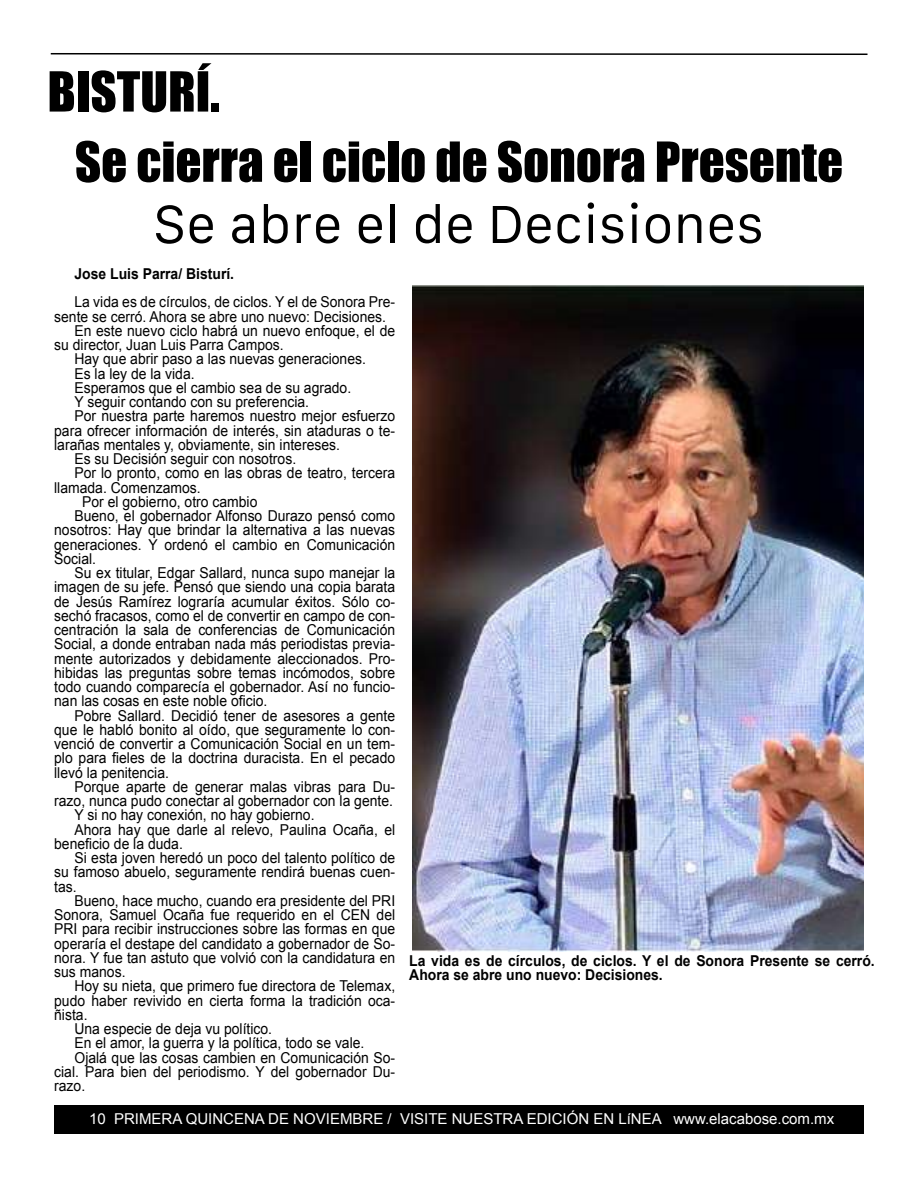
<style>
.page{position:relative;width:918px;height:1188px;background:#fff}
.page>*{position:absolute;margin:0;border:0;box-sizing:border-box;transform-origin:0 0}
.t1{font:51px "Impact";color:#000}
.t2{font:51px "Galvji";color:#000}
.t3{font:15px "Arial";color:#000;scale:.93 1}
.t4{font:700 15px/14.2px "Arial";color:#000;scale:.93 1}
.t5{font:15px "Arial";color:#fff}
</style>
<div class="page">
<div style="left:54px;top:1106px;width:810px;height:28px;background:#000"></div>
<svg style="left:50px;top:53px;width:818px;height:2px;background:#3f3f3f"></svg>
<img style="left:413px;top:285px;width:451px;height:667px">
<h1 class="t1" style="left:48px;top:52px;width:174px">BISTURÍ.</h1>
<h1 class="t1" style="left:75px;top:122px;width:770px">Se cierra el ciclo de Sonora Presente</h1>
<h1 class="t2" style="left:154px;top:196px;width:612px">Se abre el de Decisiones</h1>
<p class="t4" style="left:74px;top:267px;width:173px">Jose Luis Parra/ Bisturí.</p>
<p class="t3" style="left:74px;top:292px;width:346px">La vida es de círculos, de ciclos. Y el de Sonora Pre-</p>
<p class="t3" style="left:54px;top:306px;width:358px">sente se cerró. Ahora se abre uno nuevo: Decisiones.</p>
<p class="t3" style="left:74px;top:321px;width:346px">En este nuevo ciclo habrá un nuevo enfoque, el de</p>
<p class="t3" style="left:54px;top:335px;width:248px">su director, Juan Luis Parra Campos.</p>
<p class="t3" style="left:74px;top:349px;width:315px">Hay que abrir paso a las nuevas generaciones.</p>
<p class="t3" style="left:74px;top:363px;width:131px">Es la ley de la vida.</p>
<p class="t3" style="left:74px;top:378px;width:299px">Esperamos que el cambio sea de su agrado.</p>
<p class="t3" style="left:74px;top:392px;width:254px">Y seguir contando con su preferencia.</p>
<p class="t3" style="left:74px;top:406px;width:346px">Por nuestra parte haremos nuestro mejor esfuerzo</p>
<p class="t3" style="left:54px;top:420px;width:368px">para ofrecer información de interés, sin ataduras o te-</p>
<p class="t3" style="left:54px;top:435px;width:309px">larañas mentales y, obviamente, sin intereses.</p>
<p class="t3" style="left:74px;top:449px;width:240px">Es su Decisión seguir con nosotros.</p>
<p class="t3" style="left:74px;top:463px;width:346px">Por lo pronto, como en las obras de teatro, tercera</p>
<p class="t3" style="left:54px;top:477px;width:159px">llamada. Comenzamos.</p>
<p class="t3" style="left:82px;top:492px;width:190px">Por el gobierno, otro cambio</p>
<p class="t3" style="left:74px;top:506px;width:346px">Bueno, el gobernador Alfonso Durazo pensó como</p>
<p class="t3" style="left:54px;top:520px;width:368px">nosotros: Hay que brindar la alternativa a las nuevas</p>
<p class="t3" style="left:54px;top:534px;width:368px">generaciones. Y ordenó el cambio en Comunicación</p>
<p class="t3" style="left:54px;top:549px;width:47px">Social.</p>
<p class="t3" style="left:74px;top:563px;width:346px">Su ex titular, Edgar Sallard, nunca supo manejar la</p>
<p class="t3" style="left:54px;top:577px;width:368px">imagen de su jefe. Pensó que siendo una copia barata</p>
<p class="t3" style="left:54px;top:591px;width:368px">de Jesús Ramírez lograría acumular éxitos. Sólo co-</p>
<p class="t3" style="left:54px;top:606px;width:368px">sechó fracasos, como el de convertir en campo de con-</p>
<p class="t3" style="left:54px;top:620px;width:368px">centración la sala de conferencias de Comunicación</p>
<p class="t3" style="left:54px;top:634px;width:368px">Social, a donde entraban nada más periodistas previa-</p>
<p class="t3" style="left:54px;top:648px;width:368px">mente autorizados y debidamente aleccionados. Pro-</p>
<p class="t3" style="left:54px;top:663px;width:368px">hibidas las preguntas sobre temas incómodos, sobre</p>
<p class="t3" style="left:54px;top:677px;width:368px">todo cuando comparecía el gobernador. Así no funcio-</p>
<p class="t3" style="left:54px;top:691px;width:231px">nan las cosas en este noble oficio.</p>
<p class="t3" style="left:74px;top:705px;width:346px">Pobre Sallard. Decidió tener de asesores a gente</p>
<p class="t3" style="left:54px;top:720px;width:368px">que le habló bonito al oído, que seguramente lo con-</p>
<p class="t3" style="left:54px;top:734px;width:368px">venció de convertir a Comunicación Social en un tem-</p>
<p class="t3" style="left:54px;top:748px;width:368px">plo para fieles de la doctrina duracista. En el pecado</p>
<p class="t3" style="left:54px;top:762px;width:125px">llevó la penitencia.</p>
<p class="t3" style="left:74px;top:777px;width:346px">Porque aparte de generar malas vibras para Du-</p>
<p class="t3" style="left:54px;top:791px;width:366px">razo, nunca pudo conectar al gobernador con la gente.</p>
<p class="t3" style="left:74px;top:805px;width:260px">Y si no hay conexión, no hay gobierno.</p>
<p class="t3" style="left:74px;top:819px;width:346px">Ahora hay que darle al relevo, Paulina Ocaña, el</p>
<p class="t3" style="left:54px;top:834px;width:140px">beneficio de la duda.</p>
<p class="t3" style="left:74px;top:848px;width:346px">Si esta joven heredó un poco del talento político de</p>
<p class="t3" style="left:54px;top:862px;width:368px">su famoso abuelo, seguramente rendirá buenas cuen-</p>
<p class="t3" style="left:54px;top:876px;width:26px">tas.</p>
<p class="t3" style="left:74px;top:891px;width:346px">Bueno, hace mucho, cuando era presidente del PRI</p>
<p class="t3" style="left:54px;top:905px;width:368px">Sonora, Samuel Ocaña fue requerido en el CEN del</p>
<p class="t3" style="left:54px;top:919px;width:368px">PRI para recibir instrucciones sobre las formas en que</p>
<p class="t3" style="left:54px;top:933px;width:368px">operaría el destape del candidato a gobernador de So-</p>
<p class="t3" style="left:54px;top:948px;width:368px">nora. Y fue tan astuto que volvió con la candidatura en</p>
<p class="t3" style="left:54px;top:962px;width:78px">sus manos.</p>
<p class="t3" style="left:74px;top:976px;width:346px">Hoy su nieta, que primero fue directora de Telemax,</p>
<p class="t3" style="left:54px;top:990px;width:368px">pudo haber revivido en cierta forma la tradición oca-</p>
<p class="t3" style="left:54px;top:1005px;width:37px">ñista.</p>
<p class="t3" style="left:74px;top:1019px;width:214px">Una especie de deja vu político.</p>
<p class="t3" style="left:74px;top:1033px;width:313px">En el amor, la guerra y la política, todo se vale.</p>
<p class="t3" style="left:74px;top:1047px;width:346px">Ojalá que las cosas cambien en Comunicación So-</p>
<p class="t3" style="left:54px;top:1062px;width:368px">cial. Para bien del periodismo. Y del gobernador Du-</p>
<p class="t3" style="left:54px;top:1076px;width:35px">razo.</p>
<p class="t4" style="left:409px;top:954px;width:502px">La vida es de círculos, de ciclos. Y el de Sonora Presente se cerró.<br>Ahora se abre uno nuevo: Decisiones.</p>
<p class="t5" style="left:89px;top:1109px;width:747px">10 PRIMERA QUINCENA DE NOVIEMBRE / VISITE NUESTRA EDICIÓN EN LíNEA www.elacabose.com.mx</p>
</div>
